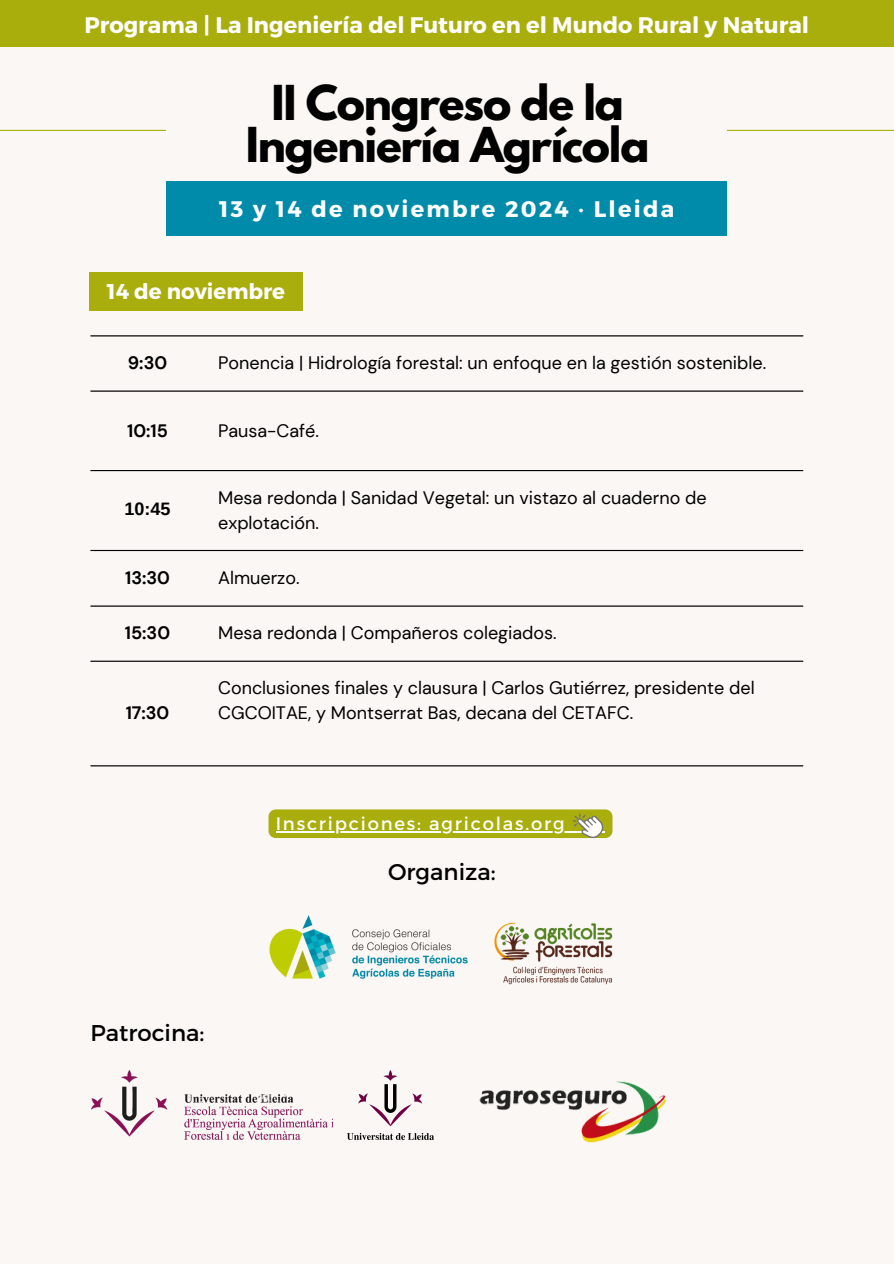
<style>
.page{position:relative;width:894px;height:1264px;background:#fff}
.page>*{position:absolute;margin:0;border:0;box-sizing:border-box;transform-origin:0 0}
.t1{font:700 42.6px/42.8px "League Spartan";letter-spacing:-.03em;color:#000;text-align:center}
.t2{font:22.8px "Montserrat";color:#000}
.t3{font:700 22.5px "Montserrat";color:#fff}
.t4{font:700 22.5px "Montserrat";letter-spacing:.1em;color:#fff}
.t5{font:700 21.3px "Montserrat";color:#fff}
.t6{font:18px/24.8px "DM Sans";color:#000}
.t7{font:18px "Montserrat";letter-spacing:.1em;color:#fff}
.t8{font:700 18px "DM Sans";color:#000}
.t9{font:700 18px "Arimo";color:#000}
</style>
<div class="page">
<div style="left:0;top:0;width:893px;height:1263px;background:#faf7f5"></div>
<hr style="left:90px;top:335px;width:712px;height:1px;background:#000">
<hr style="left:90px;top:390px;width:712px;height:1px;background:#000">
<hr style="left:90px;top:470px;width:712px;height:1px;background:#000">
<hr style="left:90px;top:550px;width:712px;height:1px;background:#000">
<hr style="left:90px;top:605px;width:712px;height:1px;background:#000">
<hr style="left:90px;top:660px;width:712px;height:1px;background:#000">
<hr style="left:90px;top:765px;width:712px;height:1px;background:#000">
<hr style="left:0;top:130px;width:893px;height:1px;background:#a9ae0c">
<div style="left:166px;top:72px;width:561px;height:109px;background:#faf7f5"></div>
<div style="left:166px;top:181px;width:561px;height:54px;background:#008baa"></div>
<div style="left:0;top:0;width:893px;height:47px;background:#a9ae0c"></div>
<div style="left:268px;top:809px;width:344px;height:29px;background:#a9ae0c;border-radius:7px"></div>
<hr style="left:276px;top:831px;width:290px;height:1px;background:#fff">
<hr style="left:566px;top:831px;width:39px;height:1px;background:#fff">
<svg style="left:572px;top:813px;width:30px;height:25px"></svg>
<div style="left:89px;top:272px;width:214px;height:38px;background:#a9ae0c"></div>
<img style="left:479px;top:1081px;width:188px;height:62px">
<img style="left:504px;top:922px;width:109px;height:63px">
<img style="left:269px;top:915px;width:235px;height:68px">
<img style="left:92px;top:1070px;width:241px;height:69px">
<img style="left:347px;top:1070px;width:87px;height:69px">
<p class="t3" style="left:84px;top:10px;width:726px">Programa | La Ingeniería del Futuro en el Mundo Rural y Natural</p>
<h3 class="t1" style="left:246px;top:87px;width:405px">II Congreso de la<br>Ingeniería Agrícola</h3>
<p class="t4" style="left:219px;top:194px;width:456px">13 y 14 de noviembre 2024 · Lleida</p>
<h3 class="t5" style="left:107px;top:278px;width:180px">14 de noviembre</h3>
<h2 class="t8" style="left:128px;top:351px;width:41px">9:30</h2>
<h1 class="t6" style="left:218px;top:350px;width:549px">Ponencia | Hidrología forestal: un enfoque en la gestión sostenible.</h1>
<h2 class="t8" style="left:127px;top:419px;width:42px">10:15</h2>
<h2 class="t6" style="left:218px;top:418px;width:102px">Pausa-Café.</h2>
<p class="t9" style="left:124px;top:498px;width:48px">10:45</p>
<p class="t6" style="left:218px;top:485px;width:490px">Mesa redonda | Sanidad Vegetal: un vistazo al cuaderno de explotación.</p>
<p class="t8" style="left:125px;top:566px;width:46px">13:30</p>
<p class="t6" style="left:218px;top:565px;width:83px">Almuerzo.</p>
<p class="t8" style="left:125px;top:621px;width:47px">15:30</p>
<p class="t6" style="left:218px;top:620px;width:340px">Mesa redonda | Compañeros colegiados.</p>
<p class="t8" style="left:126px;top:701px;width:45px">17:30</p>
<p class="t6" style="left:218px;top:676px;width:538px">Conclusiones finales y clausura | Carlos Gutiérrez, presidente del<br>CGCOITAE, y Montserrat Bas, decana del CETAFC.</p>
<p class="t7" style="left:276px;top:811px;width:290px">Inscripciones: agricolas.org</p>
<p class="t2" style="left:388px;top:857px;width:109px">Organiza:</p>
<p class="t2" style="left:90px;top:1017px;width:115px">Patrocina:</p>
</div>
